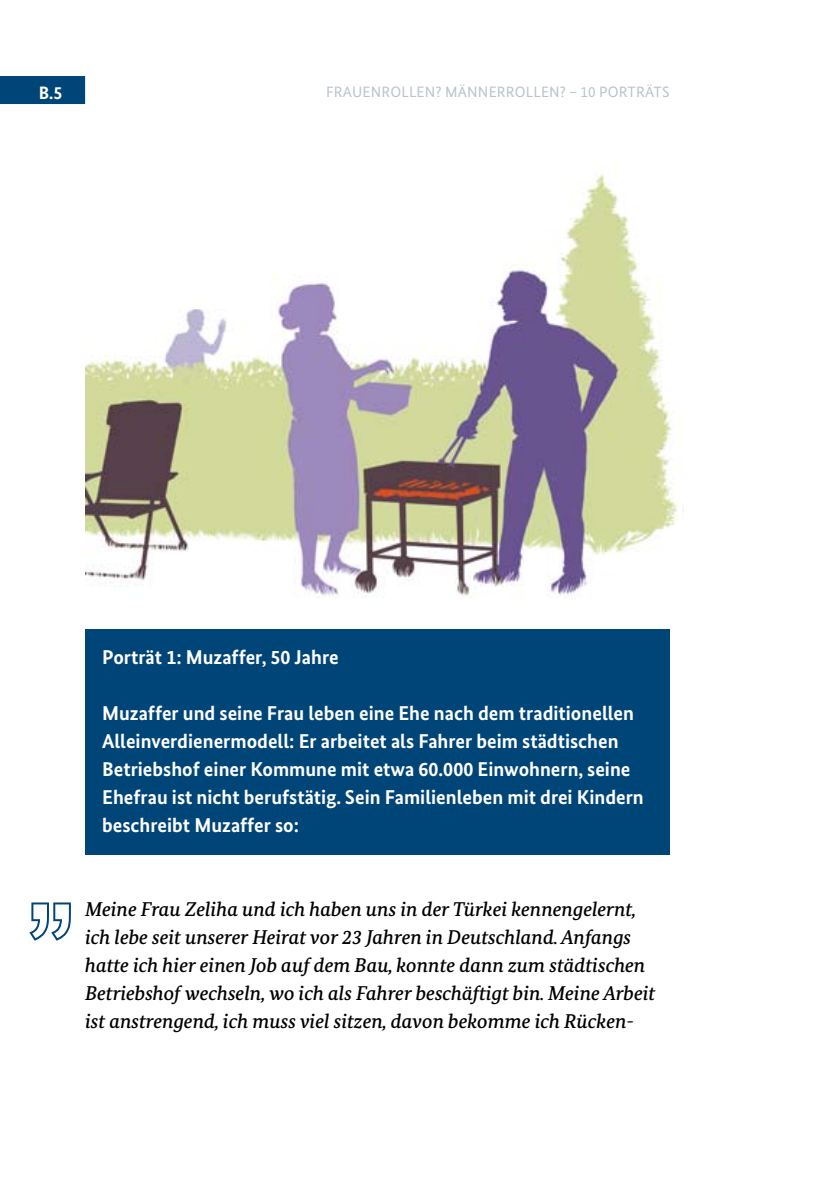
<style>
.page{position:relative;width:840px;height:1191px;background:#fff}
.page>*{position:absolute;margin:0;border:0;box-sizing:border-box;transform-origin:0 0}
.t1{font:144px "Arial Unicode MS";color:#fff}
.t2{font:italic 500 20px/28px "Bundes Serif";color:#000}
.t3{font:700 20px/28px "Bundes Sans";color:#fff}
.t4{font:700 18px "Bundes Sans";color:#fff}
.t5{font:15px "Bundes Sans";letter-spacing:.01em;color:#b9c4ca}
</style>
<div class="page">
<div style="left:0;top:76px;width:85px;height:28px;background:#004578"></div>
<div style="left:85px;top:628px;width:584px;height:226px;background:#004578"></div>
<svg style="left:29px;top:902px;width:42px;height:39px"></svg>
<img style="left:85px;top:173px;width:592px;height:425px">
<p class="t4" style="left:39px;top:81px;width:25px">B.5</p>
<p class="t5" style="left:326px;top:83px;width:173px">FRAUENROLLEN? MÄNNERRO</p>
<p class="t5" style="left:525px;top:83px;width:145px">LLEN? – 10 PORTRÄTS</p>
<p class="t3" style="left:102px;top:643px;width:238px">Porträt 1: Muzaffer, 50 Jahre</p>
<p class="t3" style="left:102px;top:699px;width:543px">Muzaffer und seine Frau leben eine Ehe nach dem traditionellen Alleinverdienermodell: Er arbeitet als Fahrer beim städtischen Betriebshof einer Kommune mit etwa 60.000 Einwohnern, seine Ehefrau ist nicht berufstätig. Sein Familienleben mit drei Kindern beschreibt Muzaffer so:</p>
<h1 class="t1" style="left:27px;top:764px;width:49px">„</h1>
<p class="t2" style="left:85px;top:895px;width:571px">Meine Frau Zeliha und ich haben uns in der Türkei kennengelernt, ich lebe seit unserer Heirat vor 23 Jahren in Deutschland. Anfangs hatte ich hier einen Job auf dem Bau, konnte dann zum städtischen Betriebshof wechseln, wo ich als Fahrer beschäftigt bin. Meine Arbeit ist anstrengend, ich muss viel sitzen, davon bekomme ich Rücken-</p>
</div>
